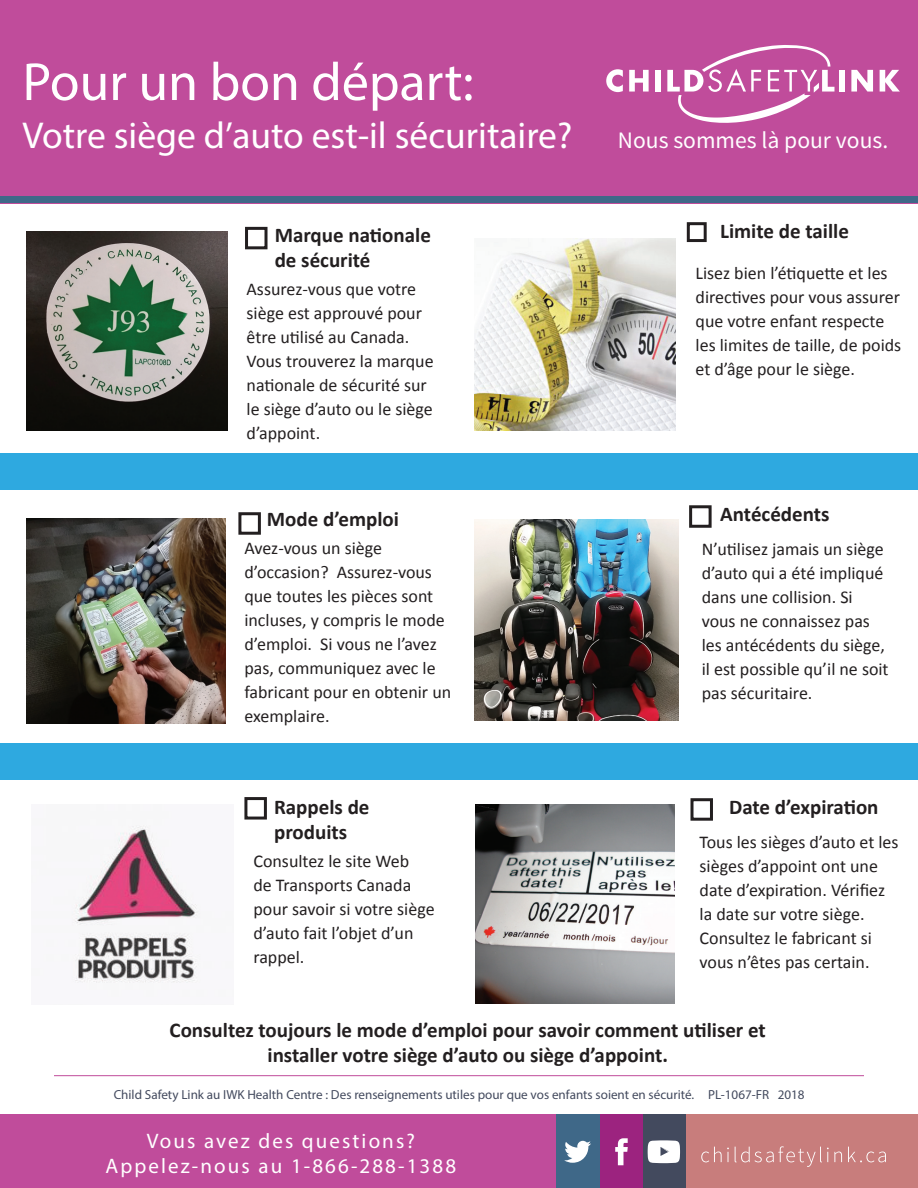
<style>
.page{position:relative;width:918px;height:1188px;background:#fff}
.page>*{position:absolute;margin:0;border:0;box-sizing:border-box;transform-origin:0 0}
.t1{font:54px "Myriad Pro";color:#fff}
.t2{font:37.5px "Myriad Pro";color:#fff}
.t3{font:23.55px "Source Sans Pro";color:#fff}
.t4{font:700 21px/25.2px "Calibri";color:#231f20}
.t5{font:21px/25.2px "Myriad Pro";letter-spacing:.1em;color:#fff;text-align:center}
.t6{font:18px/24px "Calibri";color:#231f20}
.t7{font:13.2px "Myriad Pro";color:#434a5e}
</style>
<div class="page">
<div style="left:0;top:0;width:918px;height:203px;background:#c04c9b"></div>
<div style="left:0;top:197px;width:918px;height:6px;background:#3f6888"></div>
<hr style="left:54px;top:1075px;width:810px;height:1px;background:#c04c9b">
<div style="left:0;top:1114px;width:918px;height:74px;background:#c04c9b"></div>
<div style="left:686px;top:1114px;width:232px;height:74px;background:#c87d7c"></div>
<svg style="left:701px;top:1147px;width:28px;height:15px"></svg>
<svg style="left:735px;top:1146px;width:107px;height:21px"></svg>
<svg style="left:848px;top:1147px;width:38px;height:15px"></svg>
<div style="left:642px;top:1114px;width:44px;height:74px;background:#434a5e"></div>
<div style="left:600px;top:1114px;width:43px;height:74px;background:#9c237f"></div>
<div style="left:556px;top:1114px;width:43px;height:74px;background:#3f6888"></div>
<svg style="left:564px;top:1141px;width:27px;height:22px"></svg>
<svg style="left:615px;top:1138px;width:13px;height:27px"></svg>
<svg style="left:648px;top:1140px;width:32px;height:23px"></svg>
<svg style="left:606px;top:69px;width:17px;height:23px"></svg>
<svg style="left:629px;top:70px;width:20px;height:22px"></svg>
<div style="left:655px;top:70px;width:6px;height:22px;background:#fff"></div>
<svg style="left:667px;top:45px;width:167px;height:78px"></svg>
<div style="left:839px;top:70px;width:6px;height:22px;background:#fff"></div>
<svg style="left:851px;top:70px;width:22px;height:22px"></svg>
<svg style="left:880px;top:70px;width:20px;height:22px"></svg>
<img style="left:474px;top:238px;width:202px;height:193px">
<div style="left:0;top:453px;width:918px;height:37px;background:#2ea9e0"></div>
<div style="left:0;top:743px;width:918px;height:36px;background:#2ea9e0"></div>
<img style="left:72px;top:825px;width:128px;height:158px">
<div style="left:245px;top:227px;width:23px;height:22px;border:3px solid #231f20"></div>
<div style="left:687px;top:222px;width:20px;height:20px;border:3px solid #231f20"></div>
<div style="left:238px;top:512px;width:23px;height:23px;border:3px solid #231f20"></div>
<div style="left:689px;top:505px;width:23px;height:23px;border:3px solid #231f20"></div>
<div style="left:244px;top:797px;width:23px;height:23px;border:3px solid #231f20"></div>
<div style="left:691px;top:798px;width:22px;height:23px;border:3px solid #231f20"></div>
<img style="left:27px;top:232px;width:201px;height:198px">
<img style="left:27px;top:519px;width:198px;height:204px">
<img style="left:476px;top:804px;width:199px;height:199px">
<img style="left:475px;top:520px;width:203px;height:200px">
<h1 class="t1" style="left:22px;top:49px;width:453px">Pour un bon départ:</h1>
<h2 class="t2" style="left:22px;top:112px;width:551px">Votre siège d’auto est-il sécuritaire?</h2>
<p class="t4" style="left:275px;top:221px;width:158px">Marque nationale de sécurité</p>
<p class="t6" style="left:247px;top:276px;width:189px">Assurez-vous que votre siège est approuvé pour être utilisé au Canada.<br>Vous trouverez la marque nationale de sécurité sur le siège d’auto ou le siège d’appoint.</p>
<p class="t4" style="left:267px;top:505px;width:134px">Mode d’emploi</p>
<p class="t6" style="left:244px;top:535px;width:208px">Avez-vous un siège d’occasion? Assurez-vous que toutes les pièces sont incluses, y compris le mode d’emploi. Si vous ne l’avez pas, communiquez avec le fabricant pour en obtenir un exemplaire.</p>
<p class="t4" style="left:274px;top:793px;width:97px">Rappels de produits</p>
<p class="t6" style="left:253px;top:848px;width:183px">Consultez le site Web<br>de Transports Canada pour savoir si votre siège d’auto fait l’objet d’un rappel.</p>
<h3 class="t3" style="left:618px;top:125px;width:272px">Nous sommes là pour vous.</h3>
<p class="t4" style="left:720px;top:217px;width:130px">Limite de taille</p>
<p class="t6" style="left:696px;top:260px;width:207px">Lisez bien l’étiquette et les directives pour vous assurer que votre enfant respecte les limites de taille, de poids et d’âge pour le siège.</p>
<p class="t4" style="left:720px;top:500px;width:111px">Antécédents</p>
<p class="t6" style="left:702px;top:537px;width:188px">N’utilisez jamais un siège d’auto qui a été impliqué dans une collision. Si vous ne connaissez pas les antécédents du siège, il est possible qu’il ne soit pas sécuritaire.</p>
<p class="t4" style="left:729px;top:793px;width:151px">Date d’expiration</p>
<p class="t6" style="left:700px;top:830px;width:201px">Tous les sièges d’auto et les sièges d’appoint ont une date d’expiration. Vérifiez la date sur votre siège.<br>Consultez le fabricant si vous n’êtes pas certain.</p>
<p class="t4" style="left:170px;top:1016px;width:598px;text-align:center">Consultez toujours le mode d’emploi pour savoir comment utiliser et installer votre siège d’auto ou siège d’appoint.</p>
<p class="t7" style="left:114px;top:1087px;width:692px">Child Safety Link au IWK Health Centre : Des renseignements utiles pour que vos enfants soient en sécurité. PL-1067-FR 2018</p>
<p class="t5" style="left:106px;top:1128px;width:352px">Vous avez des questions?<br>Appelez-nous au 1-866-288-1388</p>
</div>
